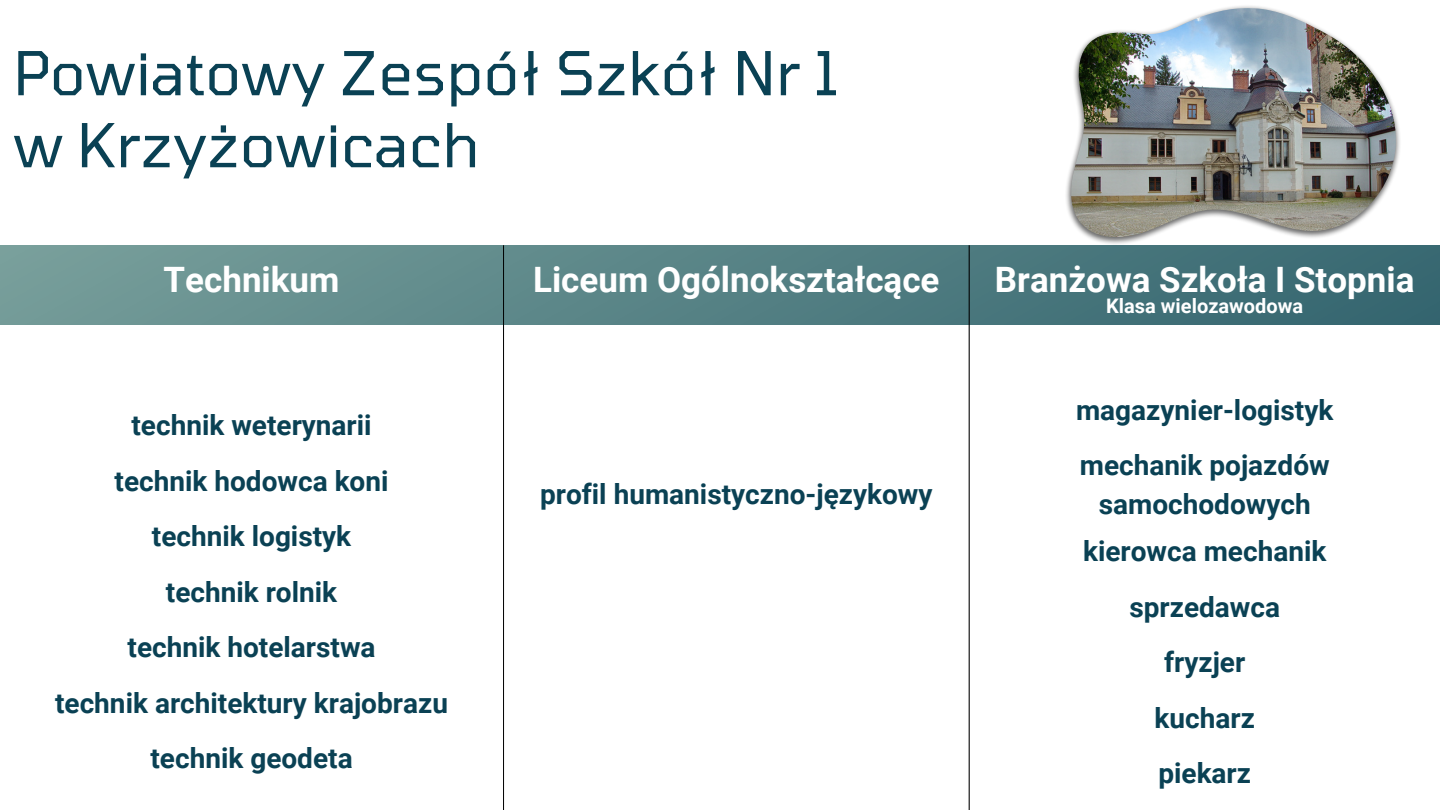
<style>
.page{position:relative;width:1440px;height:810px;background:#fff}
.page>*{position:absolute;margin:0;border:0;box-sizing:border-box;transform-origin:0 0}
.t1{font:60px/72px "Tomorrow";color:#0a4154}
.t2{font:700 35px "Roboto";color:#fff}
.t3{font:700 28px/39px "Roboto";color:#0a4154;text-align:center}
.t4{font:700 20px "Roboto";color:#fff}
</style>
<div class="page">
<div style="left:0;top:245px;width:1440px;height:80px;background:linear-gradient(to right,#779e9a,#366670)"></div>
<hr style="left:503px;top:245px;width:1px;height:565px;background:#000">
<hr style="left:969px;top:245px;width:1px;height:565px;background:#000">
<img style="left:1066px;top:6px;width:334px;height:238px">
<img style="left:1070px;top:8px;width:326px;height:229px">
<p class="t1" style="left:13px;top:35px;width:827px">Powiatowy Zespół Szkół Nr 1 w Krzyżowicach</p>
<h1 class="t2" style="left:164px;top:260px;width:177px">Technikum</h1>
<p class="t2" style="left:533px;top:260px;width:408px">Liceum Ogólnokształcące</p>
<p class="t2" style="left:995px;top:259px;width:421px">Branżowa Szkoła I Stopnia</p>
<p class="t4" style="left:1106px;top:294px;width:198px">Klasa wielozawodowa</p>
<p class="t3" style="left:131px;top:406px;width:242px">technik weterynarii</p>
<p class="t3" style="left:115px;top:462px;width:276px">technik hodowca koni</p>
<p class="t3" style="left:152px;top:517px;width:201px">technik logistyk</p>
<p class="t3" style="left:166px;top:573px;width:173px">technik rolnik</p>
<p class="t3" style="left:128px;top:628px;width:250px">technik hotelarstwa</p>
<p class="t3" style="left:55px;top:684px;width:394px">technik architektury krajobrazu</p>
<p class="t3" style="left:150px;top:739px;width:204px">technik geodeta</p>
<p class="t3" style="left:540px;top:475px;width:394px">profil humanistyczno-językowy</p>
<p class="t3" style="left:1076px;top:391px;width:259px">magazynier-logistyk</p>
<p class="t3" style="left:1080px;top:446px;width:251px">mechanik pojazdów samochodowych</p>
<p class="t3" style="left:1083px;top:532px;width:245px">kierowca mechanik</p>
<p class="t3" style="left:1129px;top:588px;width:152px">sprzedawca</p>
<p class="t3" style="left:1164px;top:643px;width:83px">fryzjer</p>
<p class="t3" style="left:1155px;top:699px;width:102px">kucharz</p>
<p class="t3" style="left:1158px;top:754px;width:94px">piekarz</p>
</div>
